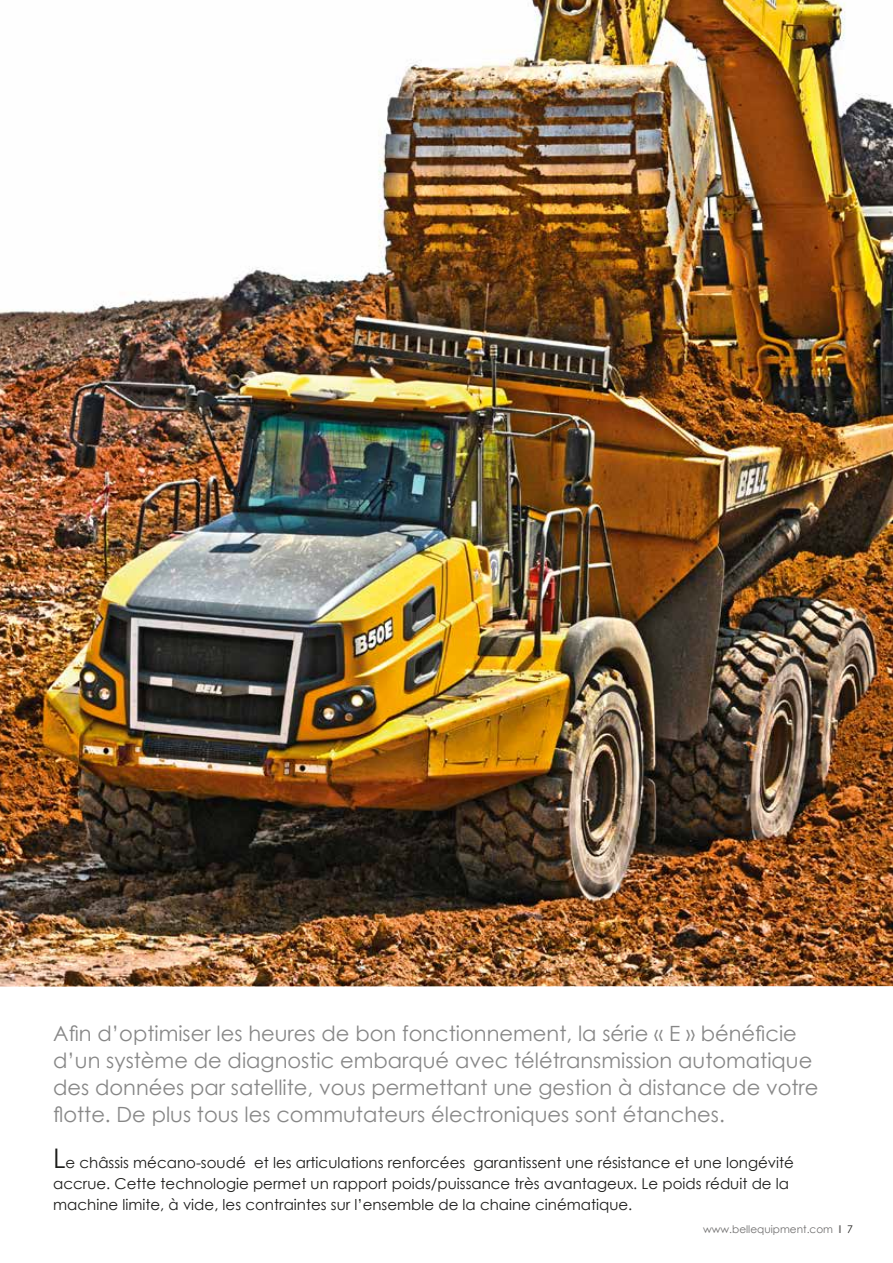
<style>
.page{position:relative;width:893px;height:1263px;background:#fff}
.page>*{position:absolute;margin:0;border:0;box-sizing:border-box;transform-origin:0 0}
.t1{font:21px/27px "Century Gothic";color:#878787}
.t2{font:15px/21px "Century Gothic";color:#1d1d1b}
.t3{font:10.5px "Century Gothic";color:#706f6f}
.s1{font-size:27px}
.s2{font-weight:700}
.s3{color:#1d1d1b}
</style>
<div class="page">
<img style="left:0;top:0;width:893px;height:986px">
<p class="t1" style="left:53px;top:1019px;width:767px">Afin d’optimiser les heures de bon fonctionnement, la série « E » bénéficie d’un système de diagnostic embarqué avec télétransmission automatique des données par satellite, vous permettant une gestion à distance de votre flotte. De plus tous les commutateurs électroniques sont étanches.</p>
<p class="t2" style="left:53px;top:1152px;width:742px"><span class="s1">L</span>e châssis mécano-soudé et les articulations renforcées garantissent une résistance et une longévité accrue. Cette technologie permet un rapport poids/puissance très avantageux. Le poids réduit de la machine limite, à vide, les contraintes sur l’ensemble de la chaine cinématique.</p>
<p class="t3" style="left:703px;top:1223px;width:151px">www.bellequipment.com <span class="s2">l</span> <span class="s3">7</span></p>
</div>
